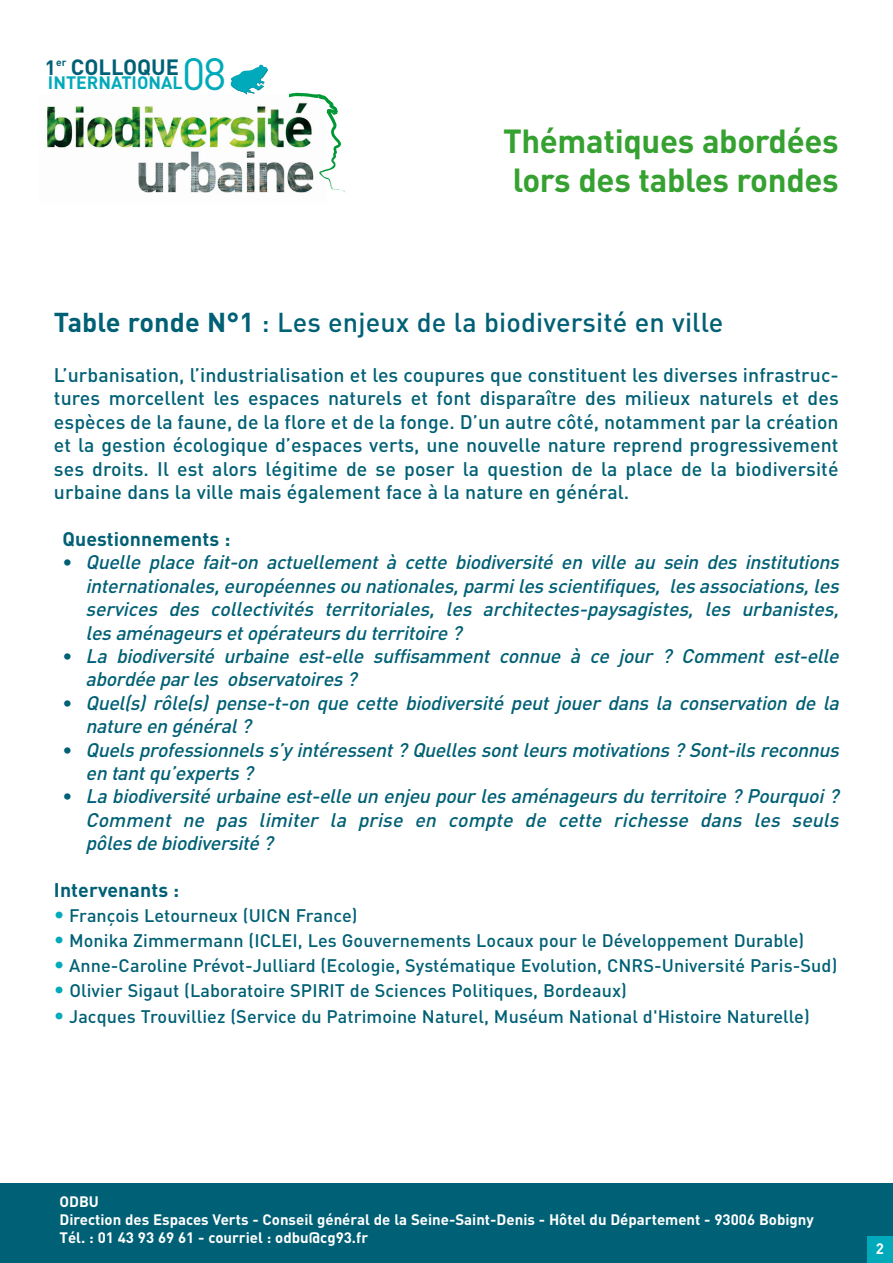
<style>
.page{position:relative;width:893px;height:1263px;background:#fff}
.page>*{position:absolute;margin:0;border:0;box-sizing:border-box;transform-origin:0 0}
.t1{font:44.55px "DIN";color:#00aaba}
.t2{font:700 33px/39.6px "DIN";letter-spacing:-.01em;color:#35a130}
.t3{font:500 27px "DIN";letter-spacing:.005em;color:#006075}
.t4{font:700 21.9px "DIN";color:#006075}
.t5{font:italic 500 19.5px/23.4px "DIN";color:#006075}
.t6{font:500 19.5px/23.4px "DIN";letter-spacing:.005em;color:#006075;text-align:justify}
.t7{font:700 19.5px "DIN";letter-spacing:.005em;color:#006075}
.t8{font:500 18px "DIN";letter-spacing:.005em;color:#006075}
.t9{font:700 17.7px "DIN";color:#00aaba}
.t10{font:700 15px/18px "DIN";color:#fff}
.s1{font-size:20.55px}
.s2{font-weight:700}
.s3{font-style:normal}
.s4{font-size:21px;color:#00aaba}
</style>
<div class="page">
<div style="left:0;top:1183px;width:893px;height:80px;background:#006075"></div>
<img style="left:47px;top:106px;width:242px;height:87px">
<svg style="left:231px;top:65px;width:37px;height:29px"></svg>
<svg style="left:289px;top:93px;width:58px;height:100px"></svg>
<div style="left:867px;top:1236px;width:26px;height:27px;background:#00aaba"></div>
<h1 class="t1" style="left:182px;top:46px;width:46px">08</h1>
<p class="t4" style="left:45px;top:59px;width:136px"><span class="s1">1</span><sup>er</sup> COLLOQUE</p>
<p class="t9" style="left:48px;top:76px;width:136px">INTERNATIONAL</p>
<h2 class="t2" style="left:503px;top:124px;width:337px">Thématiques abordées lors des tables rondes</h2>
<h3 class="t3" style="left:54px;top:313px;width:671px"><span class="s2">Table ronde N°1</span> : Les enjeux de la biodiversité en ville</h3>
<p class="t6" style="left:54px;top:366px;width:786px">L’urbanisation, l’industrialisation et les coupures que constituent les diverses infrastruc&shy;tures morcellent les espaces naturels et font disparaître des milieux naturels et des espèces de la faune, de la flore et de la fonge. D’un autre côté, notamment par la création et la gestion écologique d’espaces verts, une nouvelle nature reprend progressivement ses droits. Il est alors légitime de se poser la question de la place de la biodiversité urbaine dans la ville mais également face à la nature en général.</p>
<p class="t7" style="left:62px;top:532px;width:169px">Questionnements :</p>
<p class="t5" style="left:86px;top:553px;width:758px;text-align:justify;text-indent:-23px"><span class="s3">•</span> Quelle place fait-on actuellement à cette biodiversité en ville au sein des institutions internationales,européennes ou nationales,parmiles scientifiques, les associations,les services des collectivités territoriales, les architectes-paysagistes, les urbanistes, les aménageurs etopérateurs du territoire ?</p>
<p class="t5" style="left:86px;top:647px;width:758px;text-indent:-23px"><span class="s3">•</span> La biodiversité urbaine est-elle suffisamment connue à ce jour ? Comment est-elle abordée par les observatoires ?</p>
<p class="t5" style="left:86px;top:693px;width:758px;text-indent:-23px"><span class="s3">•</span> Quel(s) rôle(s) pense-t-on que cette biodiversité peut jouer dans la conservation de la nature en général?</p>
<p class="t5" style="left:86px;top:740px;width:758px;text-indent:-23px"><span class="s3">•</span> Quels professionnels s’y intéressent? Quelles sontleurs motivations ? Sont-ils reconnus en tantqu’experts ?</p>
<p class="t5" style="left:86px;top:787px;width:758px;text-align:justify;text-indent:-23px"><span class="s3">•</span> La biodiversité urbaine est-elle un enjeu pour les aménageurs du territoire ? Pourquoi ?<br>Comment ne pas limiter la prise en compte de cette richesse dans les seuls pôles de biodiversité ?</p>
<p class="t7" style="left:54px;top:883px;width:127px">Intervenants :</p>
<p class="t8" style="left:54px;top:909px;width:305px"><span class="s4">•</span> François Letourneux (UICN France)</p>
<p class="t8" style="left:54px;top:934px;width:752px"><span class="s4">•</span> Monika Zimmermann (ICLEI, Les Gouvernements Locaux pour le Développement Durable)</p>
<p class="t8" style="left:54px;top:959px;width:785px"><span class="s4">•</span> Anne-Caroline Prévot-Julliard (Ecologie, Systématique Evolution, CNRS-Université Paris-Sud)</p>
<p class="t8" style="left:54px;top:984px;width:574px"><span class="s4">•</span> Olivier Sigaut (Laboratoire SPIRIT de Sciences Politiques, Bordeaux)</p>
<p class="t8" style="left:54px;top:1010px;width:757px"><span class="s4">•</span> Jacques Trouvilliez (Service du Patrimoine Naturel, Muséum National d'Histoire Naturelle)</p>
<p class="t10" style="left:59px;top:1194px;width:756px">ODBU<br>Direction des Espaces Verts - Conseil général de la Seine-Saint-Denis - Hôtel du Département - 93006 Bobigny<br>Tél. : 01 43 93 69 61 - courriel : odbu@cg93.fr</p>
<p class="t10" style="left:876px;top:1241px;width:10px">2</p>
</div>
